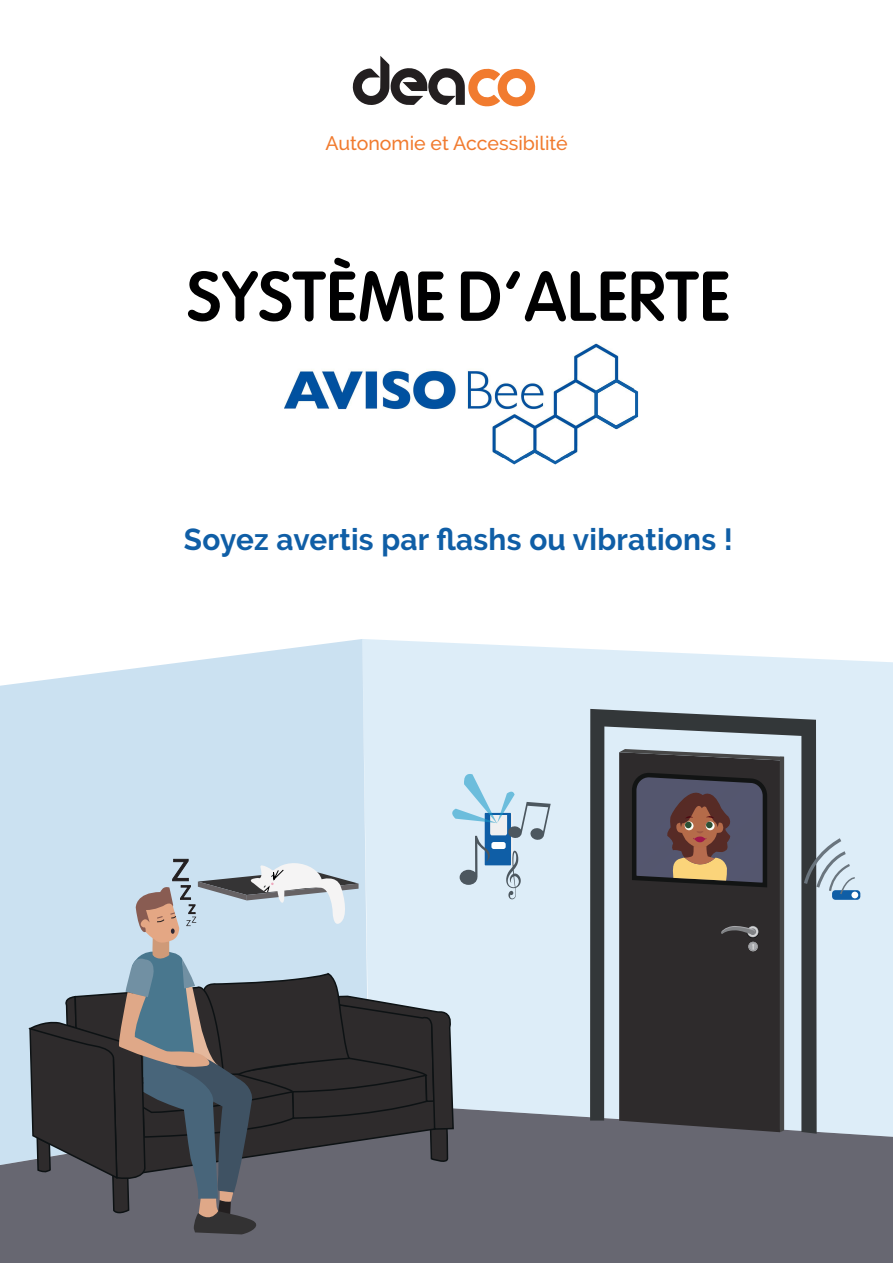
<style>
.page{position:relative;width:893px;height:1263px;background:#fff}
.page>*{position:absolute;margin:0;border:0;box-sizing:border-box;transform-origin:0 0}
.t1{font:700 67.2px "OPTI Vag Round";letter-spacing:.01em;color:#000001}
.t2{font:700 30.3px "Raleway";letter-spacing:.01em;color:#0f5ea6}
.t3{font:500 19.5px "Raleway";color:#f17b2f}
</style>
<div class="page">
<div style="left:0;top:1137px;width:893px;height:126px;background:#676771"></div>
<svg style="left:0;top:639px;width:362px;height:526px;background:#d2e5f2"></svg>
<svg style="left:362px;top:639px;width:531px;height:498px;background:#ddebf6"></svg>
<div style="left:832px;top:890px;width:28px;height:10px;background:#0f5ea6;border-radius:3px"></div>
<div style="left:851px;top:892px;width:7px;height:6px;background:#fff;border-radius:50%"></div>
<svg style="left:28px;top:774px;width:523px;height:489px;background:#8c959f"></svg>
<svg style="left:590px;top:709px;width:227px;height:425px;background:#58585c"></svg>
<svg style="left:801px;top:836px;width:55px;height:60px;background:#9dabb6"></svg>
<svg style="left:352px;top:56px;width:184px;height:51px"></svg>
<img style="left:285px;top:343px;width:334px;height:109px">
<svg style="left:492px;top:447px;width:85px;height:18px"></svg>
<svg style="left:592px;top:377px;width:47px;height:54px"></svg>
<p class="t3" style="left:325px;top:132px;width:244px">Autonomie et Accessibilité</p>
<h1 class="t1" style="left:187px;top:256px;width:545px">SYSTÈME D’ALERTE</h1>
<p class="t2" style="left:184px;top:522px;width:551px">Soyez avertis par flashs ou vibrations !</p>
</div>
